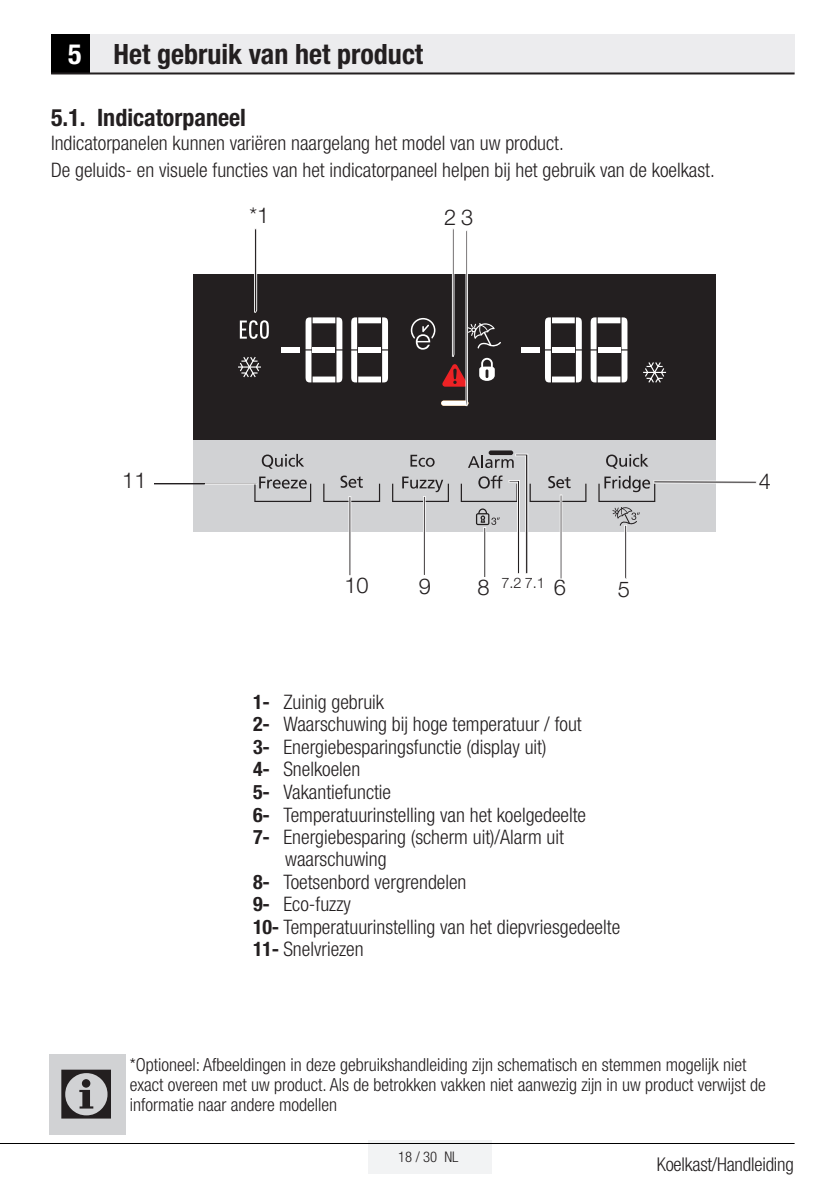
<style>
.page{position:relative;width:840px;height:1191px;background:#fff}
.page>*{position:absolute;margin:0;border:0;box-sizing:border-box;transform-origin:0 0}
.t1{font:72px "ZIWARNUN";color:#231f20}
.t2{font:700 condensed 28px "Helvetica Neue LT Pro";color:#231f20}
.t3{font:700 condensed 24px "Helvetica Neue LT Pro";color:#231f20}
.t4{font:300 21.8px "Helvetica Neue";color:#231f20}
.t5{font:300 condensed 20px/26.8px "Helvetica Neue LT Pro";color:#231f20}
.t6{font:300 condensed 19px "Helvetica Neue LT Pro";letter-spacing:-.01em;color:#231f20}
.t7{font:300 condensed 18px/20px "Helvetica Neue LT Pro";color:#231f20}
.t8{font:300 condensed 14.6px "Helvetica Neue LT Pro";color:#231f20}
.t9{font:300 14.6px "Helvetica Neue";color:#231f20}
.s1{color:#fff}
.s2{font-weight:700}
</style>
<div class="page">
<div style="left:368px;top:1140px;width:123px;height:33px;background:#f2f3f4"></div>
<hr style="left:0;top:1143px;width:794px;height:1px;background:#000">
<div style="left:51px;top:34px;width:39px;height:40px;background:#000"></div>
<div style="left:90px;top:34px;width:704px;height:40px;background:#ececee"></div>
<hr style="left:51px;top:72px;width:743px;height:2px;background:#231f20">
<div style="left:50px;top:1054px;width:76px;height:80px;background:#d1d2d4"></div>
<div style="left:193px;top:274px;width:522px;height:258px;background:#231f20"></div>
<div style="left:551px;top:317px;width:23px;height:6px;background:#fff"></div>
<div style="left:551px;top:347px;width:23px;height:6px;background:#fff"></div>
<svg style="left:545px;top:317px;width:5px;height:65px"></svg>
<div style="left:551px;top:376px;width:23px;height:6px;background:#fff"></div>
<svg style="left:575px;top:317px;width:6px;height:65px"></svg>
<div style="left:597px;top:317px;width:23px;height:6px;background:#fff"></div>
<div style="left:597px;top:347px;width:23px;height:6px;background:#fff"></div>
<svg style="left:590px;top:317px;width:6px;height:65px"></svg>
<div style="left:597px;top:376px;width:23px;height:6px;background:#fff"></div>
<svg style="left:621px;top:317px;width:6px;height:65px"></svg>
<div style="left:520px;top:347px;width:19px;height:6px;background:#fff"></div>
<div style="left:312px;top:317px;width:23px;height:6px;background:#fff"></div>
<div style="left:312px;top:347px;width:23px;height:6px;background:#fff"></div>
<svg style="left:305px;top:317px;width:6px;height:65px"></svg>
<div style="left:312px;top:376px;width:23px;height:6px;background:#fff"></div>
<svg style="left:336px;top:317px;width:6px;height:65px"></svg>
<div style="left:358px;top:317px;width:23px;height:6px;background:#fff"></div>
<div style="left:358px;top:347px;width:23px;height:6px;background:#fff"></div>
<svg style="left:351px;top:317px;width:6px;height:65px"></svg>
<div style="left:358px;top:376px;width:23px;height:6px;background:#fff"></div>
<svg style="left:382px;top:317px;width:6px;height:65px"></svg>
<div style="left:281px;top:347px;width:19px;height:6px;background:#fff"></div>
<div style="left:193px;top:440px;width:522px;height:92px;background:#d1d2d4"></div>
<svg style="left:410px;top:455px;width:24px;height:12px"></svg>
<svg style="left:606px;top:454px;width:42px;height:15px"></svg>
<svg style="left:262px;top:454px;width:42px;height:15px"></svg>
<svg style="left:254px;top:228px;width:3px;height:85px"></svg>
<svg style="left:598px;top:476px;width:158px;height:103px"></svg>
<svg style="left:392px;top:476px;width:56px;height:99px"></svg>
<svg style="left:323px;top:475px;width:57px;height:101px"></svg>
<svg style="left:240px;top:320px;width:29px;height:19px"></svg>
<svg style="left:238px;top:357px;width:23px;height:20px"></svg>
<svg style="left:410px;top:318px;width:25px;height:32px"></svg>
<svg style="left:643px;top:362px;width:22px;height:20px"></svg>
<svg style="left:154px;top:476px;width:157px;height:26px"></svg>
<div style="left:488px;top:450px;width:25px;height:5px;background:#231f20;border-radius:2px"></div>
<svg style="left:460px;top:454px;width:126px;height:125px"></svg>
<svg style="left:442px;top:228px;width:58px;height:178px"></svg>
<h2 class="t2" style="left:68px;top:37px;width:356px"><span class="s1">5</span> Het gebruik van het product</h2>
<p class="t3" style="left:51px;top:103px;width:196px">5.1. Indicatorpaneel</p>
<p class="t5" style="left:51px;top:129px;width:665px">Indicatorpanelen kunnen variëren naargelang het model van uw product.<br>De geluids- en visuele functies van het indicatorpaneel helpen bij het gebruik van de koelkast.</p>
<p class="t4" style="left:122px;top:467px;width:26px">11</p>
<p class="t4" style="left:249px;top:202px;width:21px">*1</p>
<p class="t4" style="left:444px;top:204px;width:31px">23</p>
<p class="t9" style="left:501px;top:573px;width:45px">7.2 7.1</p>
<p class="t4" style="left:344px;top:572px;width:26px">10</p>
<p class="t4" style="left:418px;top:573px;width:14px">9</p>
<p class="t4" style="left:477px;top:574px;width:14px">8</p>
<p class="t4" style="left:553px;top:574px;width:14px">6</p>
<p class="t4" style="left:617px;top:575px;width:14px">5</p>
<p class="t5" style="left:253px;top:688px;width:132px"><span class="s2">1-</span> Zuinig gebruik</p>
<p class="t5" style="left:253px;top:710px;width:330px"><span class="s2">2-</span> Waarschuwing bij hoge temperatuur / fout</p>
<p class="t5" style="left:253px;top:733px;width:295px"><span class="s2">3-</span> Energiebesparingsfunctie (display uit)</p>
<p class="t5" style="left:253px;top:756px;width:109px"><span class="s2">4-</span> Snelkoelen</p>
<p class="t5" style="left:253px;top:778px;width:139px"><span class="s2">5-</span> Vakantiefunctie</p>
<p class="t5" style="left:253px;top:801px;width:334px"><span class="s2">6-</span> Temperatuurinstelling van het koelgedeelte</p>
<p class="t5" style="left:253px;top:823px;width:312px"><span class="s2">7-</span> Energiebesparing (scherm uit)/Alarm uit</p>
<p class="t5" style="left:285px;top:845px;width:103px">waarschuwing</p>
<p class="t5" style="left:253px;top:868px;width:215px"><span class="s2">8-</span> Toetsenbord vergrendelen</p>
<p class="t5" style="left:253px;top:890px;width:99px"><span class="s2">9-</span> Eco-fuzzy</p>
<p class="t5" style="left:253px;top:913px;width:368px"><span class="s2">10-</span> Temperatuurinstelling van het diepvriesgedeelte</p>
<p class="t5" style="left:253px;top:935px;width:112px"><span class="s2">11-</span> Snelvriezen</p>
<p class="t4" style="left:346px;top:784px;width:21px">*2</p>
<p class="t4" style="left:758px;top:468px;width:14px">4</p>
<h1 class="t1" style="left:57px;top:1056px;width:63px">C</h1>
<p class="t7" style="left:130px;top:1054px;width:637px">*Optioneel: Afbeeldingen in deze gebruikshandleiding zijn schematisch en stemmen mogelijk niet exact overeen met uw product. Als de betrokken vakken niet aanwezig zijn in uw product verwijst de informatie naar andere modellen</p>
<p class="t8" style="left:398px;top:1148px;width:62px">18 / 30 NL</p>
<p class="t6" style="left:656px;top:1153px;width:138px">Koelkast/Handleiding</p>
</div>
